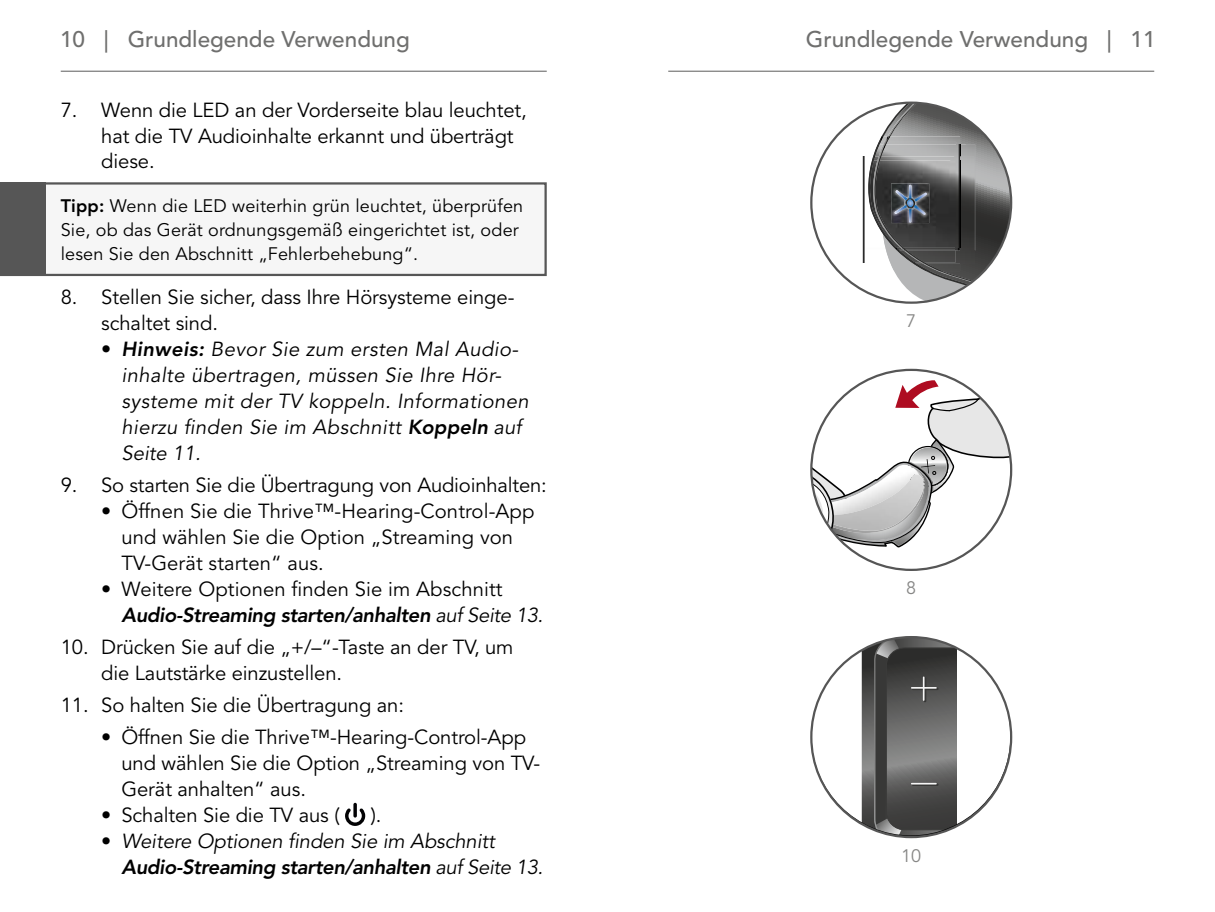
<style>
.page{position:relative;width:1215px;height:912px;background:#fff}
.page>*{position:absolute;margin:0;border:0;box-sizing:border-box;transform-origin:0 0}
.t1{font:22.5px "Avenir LT SLI Std Medium";color:#6f6f6e}
.t2{font:20.25px/25.9px "Avenir LT SLI Std Book";letter-spacing:-.005em;color:#000}
.t3{font:italic 20.25px/25.9px "Avenir LT Std";letter-spacing:.02em;color:#000}
.t4{font:italic 20.25px/25.9px "Avenir LT Std";letter-spacing:-.005em;color:#000}
.t5{font:italic 800 20.25px "Avenir LT Std";letter-spacing:-.02em;color:#000}
.t6{font:18px/23.6px "Avenir LT SLI Std Book";letter-spacing:.01em;color:#000}
.t7{font:18px "Avenir LT SLI Std Book";color:#878786}
.s1{font-family:"Avenir LT Std";font-weight:800}
.s2{font-family:"Avenir LT SLI Std Book";font-style:normal}
.s3{font-weight:800}
.s4{font-weight:400}
</style>
<div class="page">
<svg style="left:345px;top:808px;width:20px;height:17px"></svg>
<svg style="left:353px;top:802px;width:4px;height:15px"></svg>
<div style="left:46px;top:182px;width:501px;height:94px;background:#f6f6f6"></div>
<div style="left:0;top:182px;width:46px;height:94px;background:#565656"></div>
<svg style="left:811px;top:379px;width:200px;height:181px"></svg>
<svg style="left:811px;top:104px;width:200px;height:198px"></svg>
<svg style="left:811px;top:638px;width:200px;height:198px"></svg>
<hr style="left:668px;top:71px;width:486px;height:1px;background:#6f6f6e">
<hr style="left:61px;top:71px;width:486px;height:1px;background:#6f6f6e">
<p class="t1" style="left:60px;top:27px;width:351px">10 | Grundlegende Verwendung</p>
<p class="t1" style="left:806px;top:27px;width:351px">Grundlegende Verwendung | 11</p>
<p class="t2" style="left:101px;top:97px;width:427px;text-indent:-40px">7. Wenn die LED an der Vorderseite blau leuchtet, hat die TV Audioinhalte erkannt und überträgt diese.</p>
<p class="t6" style="left:61px;top:195px;width:464px"><span class="s1">Tipp:</span> Wenn die LED weiterhin grün leuchtet, überprüfen<br>Sie, ob das Gerät ordnungsgemäß eingerichtet ist, oder lesen Sie den Abschnitt „Fehlerbehebung“.</p>
<p class="t2" style="left:101px;top:285px;width:415px;text-indent:-40px">8. Stellen Sie sicher, dass Ihre Hörsysteme einge&shy;schaltet sind.</p>
<p class="t3" style="left:122px;top:336px;width:409px;text-indent:-20px"><span class="s2">•</span> <span class="s3">Hinweis:</span> Bevor Sie zum ersten Mal Audio&shy;inhalte übertragen, müssen Sie Ihre Hör&shy;systeme mit der TV koppeln. Informationen hierzu finden Sie im Abschnitt <span class="s3">Koppeln</span> auf Seite 11.</p>
<p class="t2" style="left:61px;top:472px;width:488px">9. So starten Sie die Übertragung von Audioinhalten:</p>
<p class="t2" style="left:122px;top:498px;width:414px;text-indent:-20px">• Öffnen Sie die Thrive™-Hearing-Control-App und wählen Sie die Option „Streaming von<br>TV-Gerät starten“ aus.</p>
<p class="t2" style="left:101px;top:576px;width:403px">• Weitere Optionen finden Sie im Abschnitt</p>
<p class="t5" style="left:122px;top:602px;width:423px">Audio-Streaming starten/anhalten <span class="s4">auf Seite 13.</span></p>
<p class="t2" style="left:101px;top:634px;width:414px;text-indent:-40px">10. Drücken Sie auf die „+/–“-Taste an der TV, um die Lautstärke einzustellen.</p>
<p class="t2" style="left:61px;top:692px;width:345px">11. So halten Sie die Übertragung an:</p>
<p class="t2" style="left:122px;top:724px;width:420px;text-indent:-20px">• Öffnen Sie die Thrive™-Hearing-Control-App und wählen Sie die Option „Streaming von TV-<br>Gerät anhalten“ aus.</p>
<p class="t2" style="left:101px;top:802px;width:240px">• Schalten Sie die TV aus (</p>
<p class="t2" style="left:371px;top:802px;width:12px">).</p>
<p class="t4" style="left:121px;top:828px;width:423px;text-indent:-20px"><span class="s2">•</span> Weitere Optionen finden Sie im Abschnitt<br><span class="s3">Audio-Streaming starten/anhalten</span> auf Seite 13.</p>
<p class="t7" style="left:906px;top:310px;width:12px">7</p>
<p class="t7" style="left:906px;top:577px;width:12px">8</p>
<p class="t7" style="left:901px;top:845px;width:21px">10</p>
</div>
